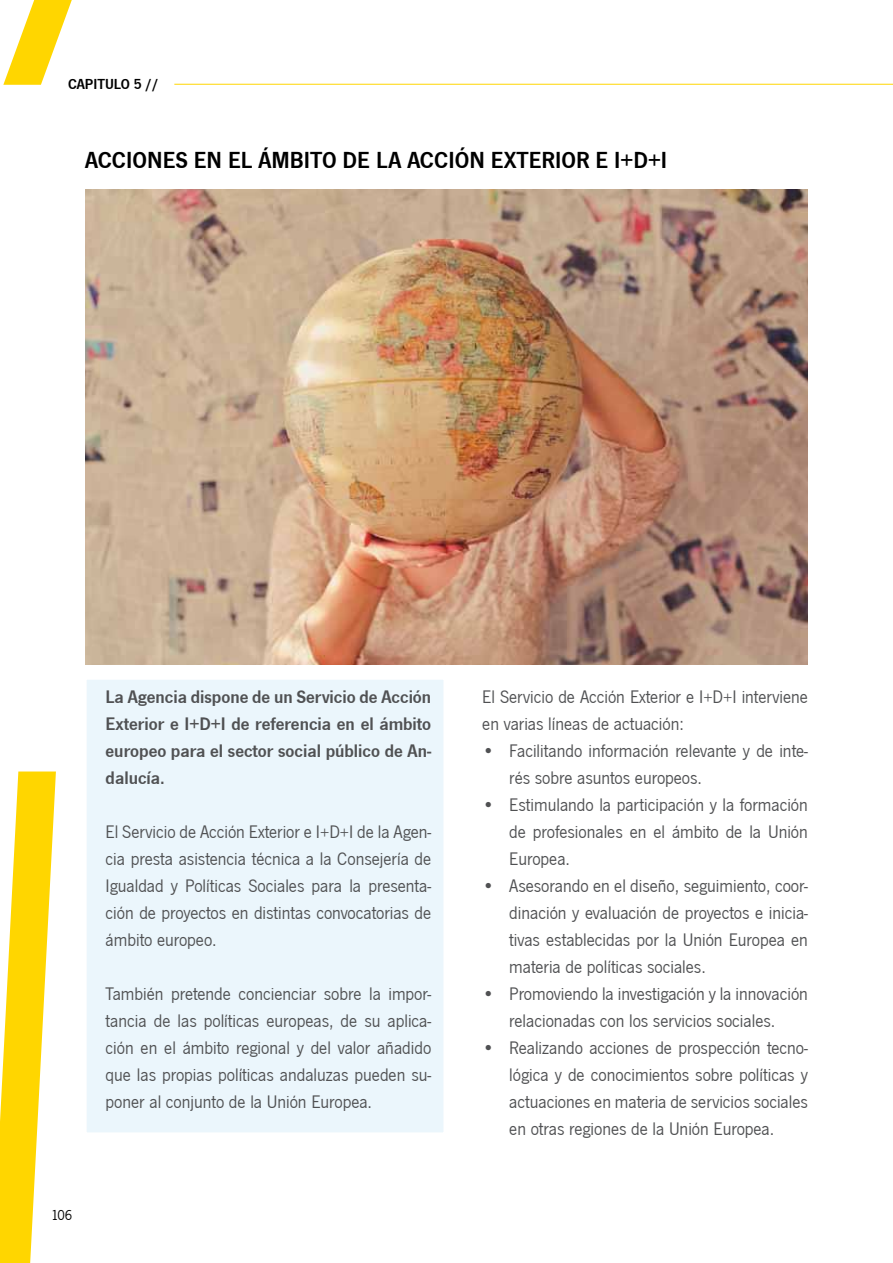
<style>
.page{position:relative;width:893px;height:1263px;background:#fff}
.page>*{position:absolute;margin:0;border:0;box-sizing:border-box;transform-origin:0 0}
.t1{font:24px "News Got T Dem";color:#000}
.t2{font:18.75px/27px "News Got T";color:#505153;text-align:justify}
.t3{font:18.75px/27px "News Got T Dem";color:#505153;text-align:justify}
.t4{font:15px "News Got T Dem";color:#000}
.t5{font:15px "News Got T";color:#000}
</style>
<div class="page">
<svg style="left:3px;top:0;width:69px;height:85px"></svg>
<svg style="left:0;top:771px;width:56px;height:492px"></svg>
<div style="left:84px;top:677px;width:362px;height:458px;background:#ebf6fc;border:3px solid #fff"></div>
<img style="left:85px;top:189px;width:723px;height:476px">
<hr style="left:174px;top:84px;width:719px;height:1px;background:#ffd600">
<p class="t4" style="left:68px;top:74px;width:92px">CAPITULO 5 //</p>
<p class="t1" style="left:85px;top:143px;width:584px">ACCIONES EN EL ÁMBITO DE LA ACCIÓN EXTERIOR E I+D+I</p>
<p class="t3" style="left:106px;top:682px;width:327px">La Agencia dispone de un Servicio de Acción Exterior e I+D+I de referencia en el ámbito europeo para el sector social público de An&shy;dalucía.</p>
<p class="t2" style="left:106px;top:817px;width:327px">El Servicio de Acción Exterior e I+D+I de la Agen&shy;cia presta asistencia técnica a la Consejería de Igualdad y Políticas Sociales para la presenta&shy;ción de proyectos en distintas convocatorias de ámbito europeo.</p>
<p class="t2" style="left:106px;top:979px;width:327px">También pretende concienciar sobre la impor&shy;tancia de las políticas europeas, de su aplica&shy;ción en el ámbito regional y del valor añadido que las propias políticas andaluzas pueden su&shy;poner al conjunto de la Unión Europea.</p>
<p class="t5" style="left:51px;top:1205px;width:23px">106</p>
<p class="t2" style="left:482px;top:682px;width:327px">El Servicio de Acción Exterior e I+D+I interviene en varias líneas de actuación:</p>
<p class="t2" style="left:509px;top:736px;width:300px;text-indent:-27px">• Facilitando información relevante y de inte&shy;rés sobre asuntos europeos.</p>
<p class="t2" style="left:509px;top:790px;width:300px;text-indent:-27px">• Estimulando la participación y la formación de profesionales en el ámbito de la Unión Europea.</p>
<p class="t2" style="left:509px;top:871px;width:300px;text-indent:-27px">• Asesorando en el diseño, seguimiento, coor&shy;dinación y evaluación de proyectos e inicia&shy;tivas establecidas por la Unión Europea en materia de políticas sociales.</p>
<p class="t2" style="left:482px;top:979px;width:327px;text-align:center">• Promoviendo la investigación y la innovación relacionadas con los servicios sociales.</p>
<p class="t2" style="left:509px;top:1033px;width:300px;text-indent:-27px">• Realizando acciones de prospección tecno&shy;lógica y de conocimientos sobre políticas y actuaciones en materia de servicios sociales en otras regiones de la Unión Europea.</p>
</div>
